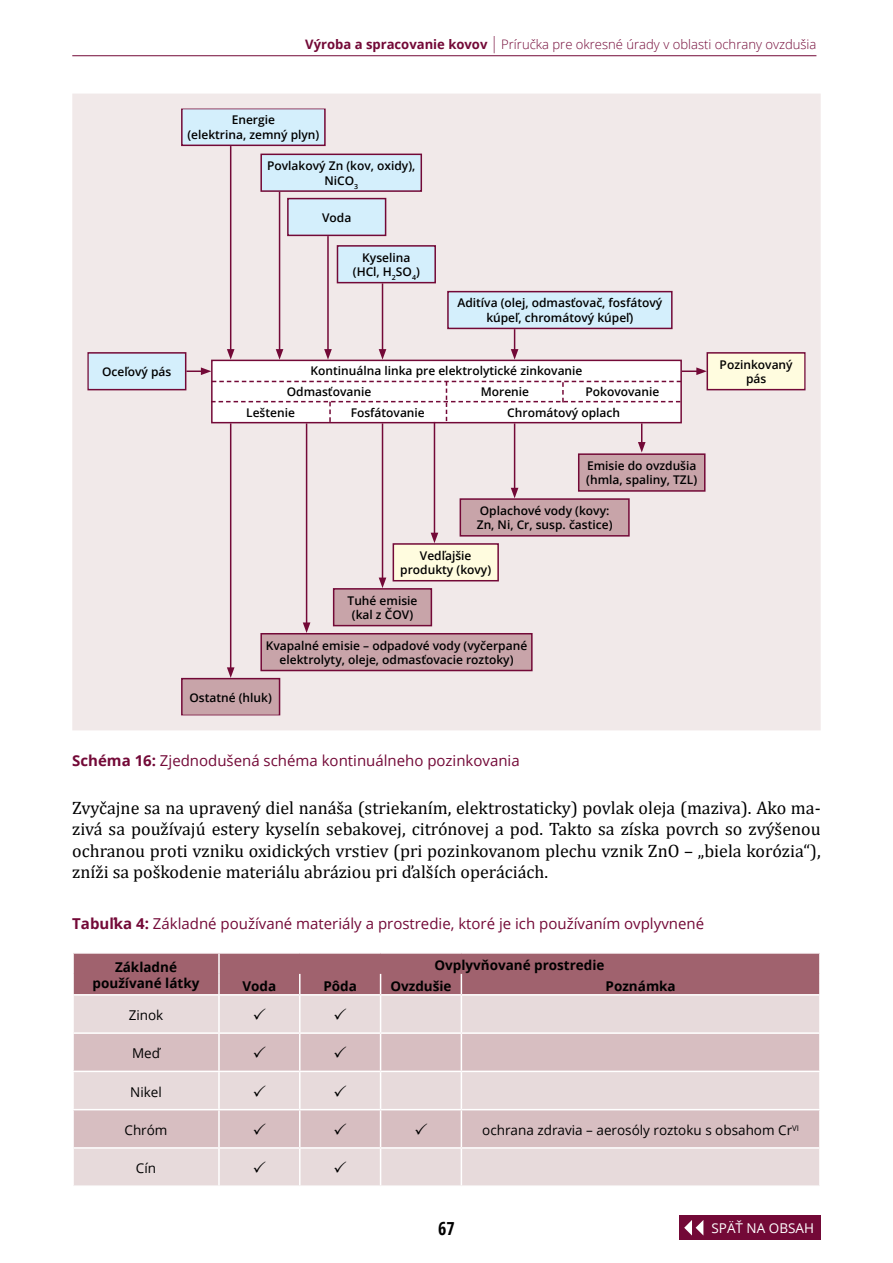
<style>
.page{position:relative;width:893px;height:1263px;background:#fff}
.page>*{position:absolute;margin:0;border:0;box-sizing:border-box;transform-origin:0 0}
.Prvý_odstavec{font:18px/21.6px "Cambria";color:#000;text-align:justify}
.t1{font:700 condensed 18px "Open Sans";color:#000}
.popis_tabuľky{font:15px "Open Sans";color:#730937}
.obr{font:15px "Open Sans";color:#730937}
.Obsah_tabuľky{font:700 13.5px/16.2px "Open Sans";color:#000;text-align:center}
.Obsah_tabuľky-2{font:13.5px "Open Sans";color:#000}
.t2{font:13.5px "Open Sans";color:#fff}
.t3{font:300 13.05px "Open Sans";color:#730937}
.t4{font:600 12px/14.4px "Open Sans";color:#000;text-align:center}
.s1{font-weight:700}
.s2{font-size:16.95px}
</style>
<div class="page">
<hr style="left:72px;top:55px;width:744px;height:1px;background:#730937">
<div style="left:679px;top:1215px;width:142px;height:25px;background:#730937"></div>
<svg style="left:684px;top:1220px;width:19px;height:15px"></svg>
<svg style="left:72px;top:94px;width:749px;height:636px;background:#ebe2e4"></svg>
<div style="left:74px;top:995px;width:745px;height:190px;background:#e7dadb"></div>
<svg style="left:74px;top:1034px;width:745px;height:113px;background:#dcc7ca"></svg>
<div style="left:74px;top:954px;width:745px;height:40px;background:#a0626e"></div>
<hr style="left:218px;top:995px;width:2px;height:37px;background:#fff">
<hr style="left:299px;top:995px;width:2px;height:37px;background:#fff">
<hr style="left:380px;top:995px;width:1px;height:37px;background:#fff">
<hr style="left:461px;top:995px;width:1px;height:37px;background:#fff">
<hr style="left:72px;top:1032px;width:147px;height:2px;background:#fff">
<hr style="left:219px;top:1032px;width:81px;height:2px;background:#fff">
<hr style="left:218px;top:1034px;width:2px;height:37px;background:#fff">
<hr style="left:300px;top:1032px;width:81px;height:2px;background:#fff">
<hr style="left:299px;top:1034px;width:2px;height:37px;background:#fff">
<hr style="left:381px;top:1032px;width:80px;height:2px;background:#fff">
<hr style="left:380px;top:1034px;width:1px;height:37px;background:#fff">
<hr style="left:461px;top:1032px;width:360px;height:2px;background:#fff">
<hr style="left:461px;top:1034px;width:1px;height:37px;background:#fff">
<hr style="left:72px;top:1071px;width:147px;height:1px;background:#fff">
<hr style="left:219px;top:1071px;width:81px;height:1px;background:#fff">
<hr style="left:218px;top:1072px;width:2px;height:37px;background:#fff">
<hr style="left:300px;top:1071px;width:81px;height:1px;background:#fff">
<hr style="left:299px;top:1072px;width:2px;height:37px;background:#fff">
<hr style="left:381px;top:1071px;width:80px;height:1px;background:#fff">
<hr style="left:380px;top:1072px;width:1px;height:37px;background:#fff">
<hr style="left:461px;top:1071px;width:360px;height:1px;background:#fff">
<hr style="left:461px;top:1072px;width:1px;height:37px;background:#fff">
<hr style="left:72px;top:1109px;width:147px;height:1px;background:#fff">
<hr style="left:219px;top:1109px;width:81px;height:1px;background:#fff">
<hr style="left:218px;top:1110px;width:2px;height:37px;background:#fff">
<hr style="left:300px;top:1109px;width:81px;height:1px;background:#fff">
<hr style="left:299px;top:1110px;width:2px;height:37px;background:#fff">
<hr style="left:381px;top:1109px;width:80px;height:1px;background:#fff">
<hr style="left:380px;top:1110px;width:1px;height:37px;background:#fff">
<hr style="left:461px;top:1109px;width:360px;height:1px;background:#fff">
<hr style="left:461px;top:1110px;width:1px;height:37px;background:#fff">
<hr style="left:72px;top:1147px;width:147px;height:2px;background:#fff">
<hr style="left:219px;top:1147px;width:81px;height:2px;background:#fff">
<hr style="left:218px;top:1149px;width:2px;height:36px;background:#fff">
<hr style="left:300px;top:1147px;width:81px;height:2px;background:#fff">
<hr style="left:299px;top:1149px;width:2px;height:36px;background:#fff">
<hr style="left:381px;top:1147px;width:80px;height:2px;background:#fff">
<hr style="left:380px;top:1149px;width:1px;height:36px;background:#fff">
<hr style="left:461px;top:1147px;width:360px;height:2px;background:#fff">
<hr style="left:461px;top:1149px;width:1px;height:36px;background:#fff">
<svg style="left:254px;top:1008px;width:12px;height:11px"></svg>
<svg style="left:335px;top:1008px;width:11px;height:11px"></svg>
<svg style="left:254px;top:1046px;width:12px;height:12px"></svg>
<svg style="left:335px;top:1046px;width:11px;height:12px"></svg>
<svg style="left:254px;top:1084px;width:12px;height:12px"></svg>
<svg style="left:335px;top:1084px;width:11px;height:12px"></svg>
<svg style="left:254px;top:1123px;width:12px;height:11px"></svg>
<svg style="left:335px;top:1123px;width:11px;height:11px"></svg>
<svg style="left:415px;top:1123px;width:12px;height:11px"></svg>
<svg style="left:254px;top:1161px;width:12px;height:12px"></svg>
<svg style="left:335px;top:1161px;width:11px;height:12px"></svg>
<p class="t3" style="left:305px;top:36px;width:513px"><span class="s1">Výroba a spracovanie kovov</span> <span class="s2">|</span> Príručka pre okresné úrady v oblasti ochrany ovzdušia</p>
<p class="t4" style="left:187px;top:113px;width:133px">Energie<br>(elektrina, zemný plyn)</p>
<p class="t4" style="left:267px;top:158px;width:150px">Povlakový Zn (kov, oxidy),<br>NiCO<sub>3</sub></p>
<p class="t4" style="left:322px;top:210px;width:31px">Voda</p>
<p class="t4" style="left:102px;top:364px;width:71px">Oceľový pás</p>
<p class="t4" style="left:353px;top:250px;width:68px">Kyselina (HCl, H<sub>2</sub>SO<sub>4</sub>)</p>
<p class="t4" style="left:457px;top:296px;width:206px">Aditíva (olej, odmasťovač, fosfátový kúpeľ, chromátový kúpeľ)</p>
<p class="t4" style="left:310px;top:363px;width:273px">Kontinuálna linka pre elektrolytické zinkovanie</p>
<p class="t4" style="left:720px;top:357px;width:75px">Pozinkovaný pás</p>
<p class="t4" style="left:287px;top:384px;width:86px">Odmasťovanie</p>
<p class="t4" style="left:481px;top:384px;width:50px">Morenie</p>
<p class="t4" style="left:585px;top:384px;width:75px">Pokovovanie</p>
<p class="t4" style="left:246px;top:405px;width:50px">Leštenie</p>
<p class="t4" style="left:351px;top:405px;width:76px">Fosfátovanie</p>
<p class="t4" style="left:507px;top:405px;width:114px">Chromátový oplach</p>
<p class="t4" style="left:586px;top:458px;width:112px;text-align:left">Emisie do ovzdušia (hmla, spaliny, TZL)</p>
<p class="t4" style="left:477px;top:503px;width:137px;text-align:left">Oplachové vody (kovy:<br>Zn, Ni, Cr, susp. častice)</p>
<p class="t4" style="left:400px;top:548px;width:92px">Vedľajšie produkty (kovy)</p>
<p class="t4" style="left:348px;top:593px;width:71px">Tuhé emisie (kal z ČOV)</p>
<p class="t4" style="left:266px;top:638px;width:263px">Kvapalné emisie – odpadové vody (vyčerpané elektrolyty, oleje, odmasťovacie roztoky)</p>
<p class="t4" style="left:189px;top:690px;width:84px">Ostatné (hluk)</p>
<p class="obr" style="left:72px;top:751px;width:449px"><span class="s1">Schéma 16:</span> Zjednodušená schéma kontinuálneho pozinkovania</p>
<p class="Prvý_odstavec" style="left:72px;top:796px;width:750px">Zvyčajne sa na upravený diel nanáša (striekaním, elektrostaticky) povlak oleja (maziva). Ako ma&shy;zivá sa používajú estery kyselín sebakovej, citrónovej a pod. Takto sa získa povrch so zvýšenou ochranou proti vzniku oxidických vrstiev (pri pozinkovanom plechu vznik ZnO – „biela korózia“), zníži sa poškodenie materiálu abráziou pri ďalších operáciách.</p>
<p class="popis_tabuľky" style="left:72px;top:913px;width:633px"><span class="s1">Tabuľka 4:</span> Základné používané materiály a prostredie, ktoré je ich používaním ovplyvnené</p>
<p class="Obsah_tabuľky" style="left:93px;top:959px;width:108px">Základné používané látky</p>
<p class="Obsah_tabuľky" style="left:434px;top:956px;width:172px">Ovplyvňované prostredie</p>
<p class="Obsah_tabuľky" style="left:242px;top:977px;width:35px">Voda</p>
<p class="Obsah_tabuľky" style="left:323px;top:977px;width:35px">Pôda</p>
<p class="Obsah_tabuľky" style="left:390px;top:977px;width:63px">Ovzdušie</p>
<p class="Obsah_tabuľky" style="left:605px;top:977px;width:72px">Poznámka</p>
<p class="Obsah_tabuľky-2" style="left:129px;top:1006px;width:36px">Zinok</p>
<p class="Obsah_tabuľky-2" style="left:132px;top:1044px;width:30px">Meď</p>
<p class="Obsah_tabuľky-2" style="left:130px;top:1082px;width:33px">Nikel</p>
<p class="Obsah_tabuľky-2" style="left:124px;top:1121px;width:45px">Chróm</p>
<p class="Obsah_tabuľky-2" style="left:482px;top:1121px;width:318px">ochrana zdravia – aerosóly roztoku s obsahom Cr<sup>VI</sup></p>
<p class="Obsah_tabuľky-2" style="left:136px;top:1159px;width:22px">Cín</p>
<h1 class="t1" style="left:438px;top:1216px;width:18px">67</h1>
<p class="t2" style="left:711px;top:1219px;width:104px">SPÄŤ NA OBSAH</p>
</div>
